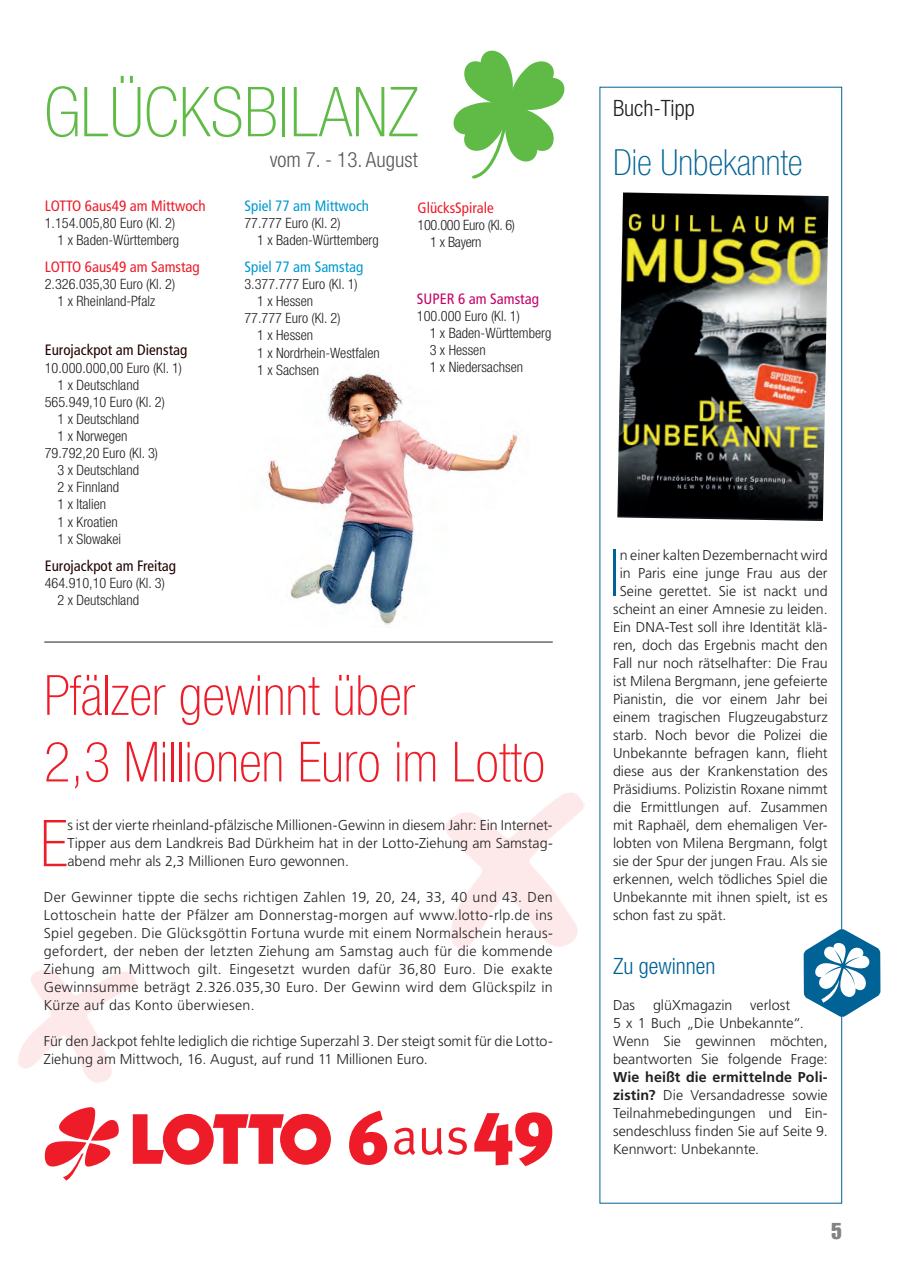
<style>
.page{position:relative;width:897px;height:1267px;background:#fff}
.page>*{position:absolute;margin:0;border:0;box-sizing:border-box;transform-origin:0 0}
.GB_Headline{font:100 condensed 69px "Helvetica Neue LT Std";color:#60bb46}
.Fließtext__Initial{font:100 condensed 64.65px "Helvetica Neue LT Std";color:#ee1c28}
.Fließtext__Initial-2{font:100 condensed 64.65px "Helvetica Neue LT Std";color:#006295}
.Headline_37pt{font:100 condensed 55.5px/66.6px "Helvetica Neue LT Std";color:#ee1c28}
.Headline_24pt__Kaste{font:100 condensed 36px "Helvetica Neue LT Std";color:#006295}
.Zwischenüberschrift{font:300 condensed 22.5px "Helvetica Neue LT Std";color:#006295}
.Dachzeile_Kasten{font:300 condensed 22.5px "Helvetica Neue LT Std";color:#231f20}
.t1{font:22.5px "Impact LT Std";color:#808285}
.t2{font:300 condensed 21px "Helvetica Neue LT Std";color:#57585a}
.GB_Produkt{font:condensed 15px "Frutiger LT Std";color:#ee1c28}
.GB_Produkt-2{font:condensed 15px "Frutiger LT Std";color:#200000}
.GB_Produkt_Samstag{font:condensed 15px "Frutiger LT Std";color:#200000}
.GB_Produkt_Samstag-2{font:condensed 15px "Frutiger LT Std";color:#ee1c28}
.GB_Produkt-3{font:condensed 15px "Frutiger LT Std";color:#009ad1}
.GB_Produkt_Samstag-3{font:condensed 15px "Frutiger LT Std";color:#009ad1}
.GB_Produkt_Samstag-4{font:condensed 15px "Frutiger LT Std";color:#c40167}
.Fließtext__Initial-3{font:300 14.25px/18px "Frutiger LT Std";color:#231f20;text-align:justify}
.Fließtext{font:300 14.25px/18px "Frutiger LT Std";color:#231f20}
.GB_Bundesland{font:300 condensed 14.25px "Helvetica Neue LT Std";color:#231f20}
.GB_Bundesland-2{font:300 condensed 14.25px "Helvetica Neue LT Std";letter-spacing:-.02em;color:#231f20}
.s1{font-weight:700}
</style>
<div class="page">
<img style="left:18px;top:970px;width:119px;height:113px">
<img style="left:445px;top:792px;width:140px;height:157px">
<img style="left:265px;top:373px;width:253px;height:253px">
<hr style="left:44px;top:641px;width:508px;height:1px;background:#231f20">
<svg style="left:453px;top:50px;width:112px;height:129px"></svg>
<img style="left:617px;top:192px;width:211px;height:329px">
<svg style="left:803px;top:928px;width:77px;height:89px"></svg>
<svg style="left:133px;top:1113px;width:198px;height:51px"></svg>
<svg style="left:45px;top:1107px;width:74px;height:73px"></svg>
<svg style="left:349px;top:1110px;width:38px;height:54px"></svg>
<svg style="left:394px;top:1127px;width:21px;height:27px"></svg>
<svg style="left:422px;top:1127px;width:45px;height:27px"></svg>
<svg style="left:474px;top:1112px;width:78px;height:54px"></svg>
<p class="GB_Headline" style="left:44px;top:73px;width:376px">GLÜCKSBILANZ</p>
<p class="t2" style="left:269px;top:148px;width:149px">vom 7. - 13. August</p>
<p class="GB_Produkt" style="left:45px;top:197px;width:162px">LOTTO 6aus49 am Mittwoch</p>
<p class="GB_Bundesland" style="left:45px;top:215px;width:132px">1.154.005,80 Euro (Kl. 2)</p>
<p class="GB_Bundesland" style="left:58px;top:232px;width:123px">1 x Baden-Württemberg</p>
<p class="GB_Produkt_Samstag-2" style="left:45px;top:258px;width:156px">LOTTO 6aus49 am Samstag</p>
<p class="GB_Bundesland" style="left:45px;top:276px;width:132px">2.326.035,30 Euro (Kl. 2)</p>
<p class="GB_Bundesland" style="left:58px;top:293px;width:99px">1 x Rheinland-Pfalz</p>
<p class="GB_Produkt_Samstag-4" style="left:417px;top:290px;width:123px">SUPER 6 am Samstag</p>
<p class="GB_Bundesland" style="left:417px;top:307px;width:104px">100.000 Euro (Kl. 1)</p>
<p class="GB_Bundesland" style="left:429px;top:325px;width:123px">1 x Baden-Württemberg</p>
<p class="GB_Bundesland" style="left:429px;top:342px;width:57px">3 x Hessen</p>
<p class="GB_Bundesland" style="left:429px;top:359px;width:95px">1 x Niedersachsen</p>
<p class="GB_Produkt-3" style="left:244px;top:197px;width:126px">Spiel 77 am Mittwoch</p>
<p class="GB_Bundesland" style="left:244px;top:215px;width:98px">77.777 Euro (Kl. 2)</p>
<p class="GB_Bundesland" style="left:257px;top:232px;width:123px">1 x Baden-Württemberg</p>
<p class="GB_Produkt_Samstag-3" style="left:244px;top:258px;width:120px">Spiel 77 am Samstag</p>
<p class="GB_Bundesland" style="left:244px;top:276px;width:115px">3.377.777 Euro (Kl. 1)</p>
<p class="GB_Bundesland" style="left:257px;top:293px;width:57px">1 x Hessen</p>
<p class="GB_Bundesland" style="left:244px;top:310px;width:98px">77.777 Euro (Kl. 2)</p>
<p class="GB_Bundesland" style="left:257px;top:327px;width:57px">1 x Hessen</p>
<p class="GB_Bundesland" style="left:257px;top:344px;width:124px">1 x Nordrhein-Westfalen</p>
<p class="GB_Bundesland" style="left:257px;top:361px;width:63px">1 x Sachsen</p>
<p class="GB_Produkt" style="left:417px;top:198px;width:78px">GlücksSpirale</p>
<p class="GB_Bundesland-2" style="left:417px;top:216px;width:99px">100.000 Euro (Kl. 6)</p>
<p class="GB_Bundesland" style="left:430px;top:233px;width:53px">1 x Bayern</p>
<p class="GB_Produkt-2" style="left:45px;top:341px;width:144px">Eurojackpot am Dienstag</p>
<p class="GB_Bundesland" style="left:45px;top:359px;width:139px">10.000.000,00 Euro (Kl. 1)</p>
<p class="GB_Bundesland" style="left:58px;top:376px;width:83px">1 x Deutschland</p>
<p class="GB_Bundesland" style="left:45px;top:393px;width:122px">565.949,10 Euro (Kl. 2)</p>
<p class="GB_Bundesland" style="left:58px;top:410px;width:83px">1 x Deutschland</p>
<p class="GB_Bundesland" style="left:58px;top:428px;width:71px">1 x Norwegen</p>
<p class="GB_Bundesland" style="left:45px;top:445px;width:115px">79.792,20 Euro (Kl. 3)</p>
<p class="GB_Bundesland" style="left:58px;top:462px;width:83px">3 x Deutschland</p>
<p class="GB_Bundesland" style="left:58px;top:479px;width:63px">2 x Finnland</p>
<p class="GB_Bundesland" style="left:58px;top:496px;width:50px">1 x Italien</p>
<p class="GB_Bundesland" style="left:58px;top:513px;width:62px">1 x Kroatien</p>
<p class="GB_Bundesland" style="left:58px;top:530px;width:65px">1 x Slowakei</p>
<p class="GB_Produkt_Samstag" style="left:45px;top:556px;width:133px">Eurojackpot am Freitag</p>
<p class="GB_Bundesland" style="left:45px;top:574px;width:122px">464.910,10 Euro (Kl. 3)</p>
<p class="GB_Bundesland" style="left:58px;top:591px;width:83px">2 x Deutschland</p>
<p class="Headline_37pt" style="left:44px;top:661px;width:503px">Pfälzer gewinnt über<br>2,3 Millionen Euro im Lotto</p>
<p class="Fließtext__Initial" style="left:40px;top:807px;width:29px">E</p>
<p class="Fließtext__Initial-3" style="left:67px;top:816px;width:486px">s ist der vierte rheinland-pfälzische Millionen-Gewinn in diesem Jahr: Ein Internet-Tipper aus dem Landkreis Bad Dürkheim hat in der Lotto-Ziehung am Samstag&shy;abend mehr als 2,3 Millionen Euro gewonnen.</p>
<p class="Fließtext" style="left:44px;top:888px;width:510px;text-align:justify">Der Gewinner tippte die sechs richtigen Zahlen 19, 20, 24, 33, 40 und 43. Den Lottoschein hatte der Pfälzer am Donnerstag-morgen auf www.lotto-rlp.de ins Spiel gegeben. Die Glücksgöttin Fortuna wurde mit einem Normalschein heraus&shy;gefordert, der neben der letzten Ziehung am Samstag auch für die kommende Ziehung am Mittwoch gilt. Eingesetzt wurden dafür 36,80 Euro. Die exakte Gewinnsumme beträgt 2.326.035,30 Euro. Der Gewinn wird dem Glückspilz in Kürze auf das Konto überwiesen.</p>
<p class="Fließtext" style="left:44px;top:1032px;width:510px">Für den Jackpot fehlte lediglich die richtige Superzahl 3. Der steigt somit für die Lotto-<br>Ziehung am Mittwoch, 16. August, auf rund 11 Millionen Euro.</p>
<p class="Dachzeile_Kasten" style="left:613px;top:95px;width:83px">Buch-Tipp</p>
<p class="Headline_24pt__Kaste" style="left:613px;top:142px;width:191px">Die Unbekannte</p>
<p class="Fließtext__Initial-2" style="left:609px;top:537px;width:12px">I</p>
<p class="Fließtext__Initial-3" style="left:619px;top:546px;width:209px">n einer kalten Dezembernacht wird</p>
<p class="Fließtext__Initial-3" style="left:619px;top:564px;width:209px">in Paris eine junge Frau aus der</p>
<p class="Fließtext__Initial-3" style="left:619px;top:582px;width:209px">Seine gerettet. Sie ist nackt und</p>
<p class="Fließtext__Initial-3" style="left:613px;top:600px;width:216px">scheint an einer Amnesie zu leiden.</p>
<p class="Fließtext__Initial-3" style="left:613px;top:618px;width:216px">Ein DNA-Test soll ihre Identität klä-</p>
<p class="Fließtext__Initial-3" style="left:613px;top:636px;width:216px">ren, doch das Ergebnis macht den</p>
<p class="Fließtext__Initial-3" style="left:613px;top:654px;width:216px">Fall nur noch rätselhafter: Die Frau</p>
<p class="Fließtext__Initial-3" style="left:613px;top:672px;width:216px">ist Milena Bergmann, jene gefeierte</p>
<p class="Fließtext__Initial-3" style="left:613px;top:690px;width:216px">Pianistin, die vor einem Jahr bei</p>
<p class="Fließtext__Initial-3" style="left:613px;top:708px;width:216px">einem tragischen Flugzeugabsturz</p>
<p class="Fließtext__Initial-3" style="left:613px;top:726px;width:216px">starb. Noch bevor die Polizei die</p>
<p class="Fließtext__Initial-3" style="left:613px;top:744px;width:216px">Unbekannte befragen kann, flieht</p>
<p class="Fließtext__Initial-3" style="left:613px;top:762px;width:216px">diese aus der Krankenstation des</p>
<p class="Fließtext__Initial-3" style="left:613px;top:780px;width:216px">Präsidiums. Polizistin Roxane nimmt</p>
<p class="Fließtext__Initial-3" style="left:613px;top:798px;width:216px">die Ermittlungen auf. Zusammen</p>
<p class="Fließtext__Initial-3" style="left:613px;top:816px;width:216px">mit Raphaël, dem ehemaligen Ver-</p>
<p class="Fließtext__Initial-3" style="left:613px;top:834px;width:216px">lobten von Milena Bergmann, folgt</p>
<p class="Fließtext__Initial-3" style="left:613px;top:852px;width:216px">sie der Spur der jungen Frau. Als sie</p>
<p class="Fließtext__Initial-3" style="left:613px;top:870px;width:216px">erkennen, welch tödliches Spiel die</p>
<p class="Fließtext__Initial-3" style="left:613px;top:888px;width:216px">Unbekannte mit ihnen spielt, ist es</p>
<p class="Fließtext__Initial-3" style="left:613px;top:906px;width:115px">schon fast zu spät.</p>
<p class="Zwischenüberschrift" style="left:613px;top:953px;width:104px">Zu gewinnen</p>
<p class="Fließtext" style="left:613px;top:996px;width:24px">Das</p>
<p class="Fließtext" style="left:653px;top:996px;width:81px">glüXmagazin</p>
<p class="Fließtext" style="left:613px;top:996px;width:216px;text-indent:137px">verlost<br>5 x 1 Buch „Die Unbekannte“.<br>Wenn Sie gewinnen möchten, beantworten Sie folgende Frage:<br><span class="s1">Wie heißt die ermittelnde Poli&shy;zistin?</span> Die Versandadresse sowie<br>Teilnahmebedingungen und Ein&shy;sendeschluss finden Sie auf Seite 9.<br>Kennwort: Unbekannte.</p>
<h3 class="t1" style="left:831px;top:1218px;width:12px">5</h3>
</div>
